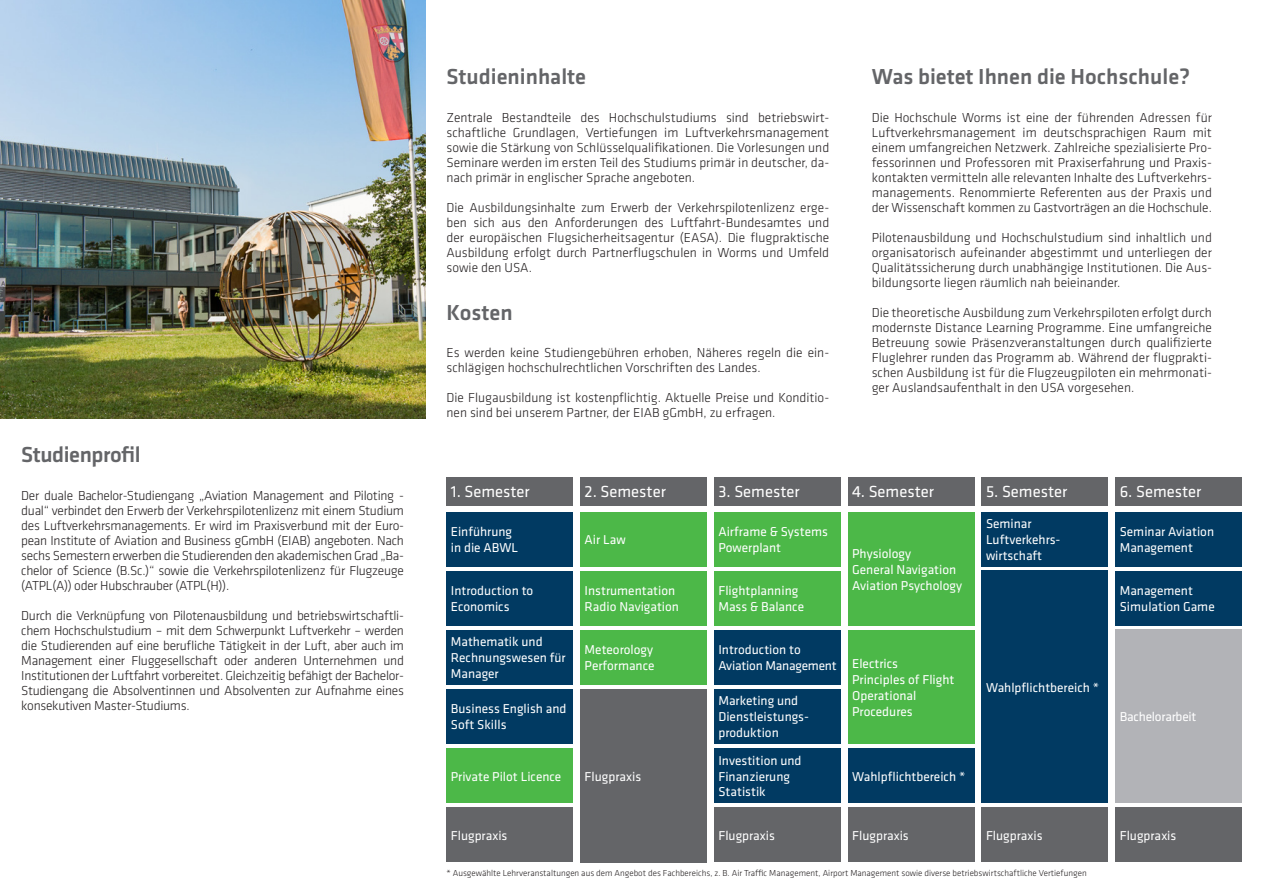
<style>
.page{position:relative;width:1263px;height:893px;background:#fff}
.page>*{position:absolute;margin:0;border:0;box-sizing:border-box;transform-origin:0 0}
.t1{font:500 22.5px "Klavika";color:#646568}
.t2{font:500 22.5px "Klavika";letter-spacing:-.02em;color:#646568}
.t3{font:16.65px "Klavika";color:#fff}
.t4{font:300 13.5px/15px "Klavika";color:#231f20;text-align:justify}
.t5{font:13.35px/16px "Klavika";color:#fff}
.t6{font:300 9px "Klavika";color:#231f20}
</style>
<div class="page">
<div style="left:446px;top:477px;width:127px;height:28px;background:#646568"></div>
<div style="left:580px;top:477px;width:127px;height:28px;background:#646568"></div>
<div style="left:714px;top:477px;width:126px;height:28px;background:#646568"></div>
<div style="left:446px;top:512px;width:127px;height:54px;background:#013a62"></div>
<div style="left:714px;top:512px;width:126px;height:54px;background:#4cb848"></div>
<div style="left:1115px;top:512px;width:127px;height:54px;background:#013a62"></div>
<div style="left:982px;top:512px;width:126px;height:54px;background:#013a62"></div>
<div style="left:848px;top:512px;width:126px;height:114px;background:#4cb848"></div>
<div style="left:446px;top:571px;width:127px;height:55px;background:#013a62"></div>
<div style="left:714px;top:571px;width:126px;height:55px;background:#4cb848"></div>
<div style="left:1115px;top:571px;width:127px;height:55px;background:#013a62"></div>
<div style="left:446px;top:630px;width:127px;height:55px;background:#013a62"></div>
<div style="left:714px;top:630px;width:126px;height:55px;background:#013a62"></div>
<div style="left:1115px;top:630px;width:127px;height:173px;background:#b2b3b7"></div>
<div style="left:848px;top:477px;width:126px;height:28px;background:#646568"></div>
<div style="left:580px;top:689px;width:127px;height:173px;background:#646568"></div>
<div style="left:982px;top:477px;width:126px;height:28px;background:#646568"></div>
<div style="left:1115px;top:477px;width:127px;height:28px;background:#646568"></div>
<div style="left:446px;top:689px;width:127px;height:55px;background:#013a62"></div>
<div style="left:714px;top:689px;width:126px;height:55px;background:#013a62"></div>
<div style="left:848px;top:630px;width:126px;height:114px;background:#4cb848"></div>
<div style="left:446px;top:748px;width:127px;height:55px;background:#4cb848"></div>
<div style="left:714px;top:748px;width:126px;height:55px;background:#013a62"></div>
<div style="left:982px;top:571px;width:126px;height:232px;background:#013a62"></div>
<div style="left:848px;top:748px;width:126px;height:55px;background:#013a62"></div>
<div style="left:446px;top:807px;width:127px;height:55px;background:#646568"></div>
<div style="left:714px;top:807px;width:126px;height:55px;background:#646568"></div>
<div style="left:1115px;top:807px;width:127px;height:55px;background:#646568"></div>
<div style="left:982px;top:807px;width:126px;height:55px;background:#646568"></div>
<div style="left:848px;top:807px;width:126px;height:55px;background:#646568"></div>
<div style="left:580px;top:512px;width:127px;height:54px;background:#4cb848"></div>
<div style="left:580px;top:571px;width:127px;height:55px;background:#4cb848"></div>
<div style="left:580px;top:630px;width:127px;height:55px;background:#4cb848"></div>
<img style="left:0;top:0;width:425px;height:418px">
<p class="t2" style="left:21px;top:440px;width:121px">Studienprofil</p>
<p class="t4" style="left:21px;top:488px;width:384px">Der duale Bachelor-Studiengang „Aviation Management and Piloting - dual“ verbindet den Erwerb der Verkehrspilotenlizenz mit einem Studium des Luftverkehrsmanagements. Er wird im Praxisverbund mit der Euro&shy;pean Institute of Aviation and Business gGmbH (EIAB) angeboten. Nach sechs Semestern erwerben die Studierenden den akademischen Grad „Ba&shy;chelor of Science (B.Sc.)“ sowie die Verkehrspilotenlizenz für Flugzeuge (ATPL(A)) oder Hubschrauber (ATPL(H)).</p>
<p class="t4" style="left:21px;top:608px;width:384px">Durch die Verknüpfung von Pilotenausbildung und betriebswirtschaftli&shy;chem Hochschulstudium – mit dem Schwerpunkt Luftverkehr – werden die Studierenden auf eine berufliche Tätigkeit in der Luft, aber auch im Management einer Fluggesellschaft oder anderen Unternehmen und Institutionen der Luftfahrt vorbereitet. Gleichzeitig befähigt der Bachelor-Studiengang die Absolventinnen und Absolventen zur Aufnahme eines konsekutiven Master-Studiums.</p>
<p class="t1" style="left:446px;top:62px;width:141px">Studieninhalte</p>
<p class="t4" style="left:446px;top:110px;width:384px">Zentrale Bestandteile des Hochschulstudiums sind betriebswirt&shy;schaftliche Grundlagen, Vertiefungen im Luftverkehrsmanagement sowie die Stärkung von Schlüsselqualifikationen. Die Vorlesungen und Seminare werden im ersten Teil des Studiums primär in deutscher, da&shy;nach primär in englischer Sprache angeboten.</p>
<p class="t4" style="left:446px;top:200px;width:384px">Die Ausbildungsinhalte zum Erwerb der Verkehrspilotenlizenz erge&shy;ben sich aus den Anforderungen des Luftfahrt-Bundesamtes und der europäischen Flugsicherheitsagentur (EASA). Die flugpraktische Ausbildung erfolgt durch Partnerflugschulen in Worms und Umfeld sowie den USA.</p>
<p class="t1" style="left:446px;top:297px;width:68px">Kosten</p>
<p class="t4" style="left:446px;top:345px;width:384px">Es werden keine Studiengebühren erhoben, Näheres regeln die ein&shy;schlägigen hochschulrechtlichen Vorschriften des Landes.</p>
<p class="t4" style="left:446px;top:390px;width:384px">Die Flugausbildung ist kostenpflichtig. Aktuelle Preise und Konditio&shy;nen sind bei unserem Partner, der EIAB gGmbH, zu erfragen.</p>
<p class="t1" style="left:872px;top:62px;width:320px">Was bietet Ihnen die Hochschule?</p>
<p class="t4" style="left:872px;top:110px;width:342px">Die Hochschule Worms ist eine der führenden Adressen für Luftverkehrsmanagement im deutschsprachigen Raum mit einem umfangreichen Netzwerk. Zahlreiche spezialisierte Pro&shy;fessorinnen und Professoren mit Praxiserfahrung und Praxis&shy;kontakten vermitteln alle relevanten Inhalte des Luftverkehrs&shy;managements. Renommierte Referenten aus der Praxis und der Wissenschaft kommen zu Gastvorträgen an die Hochschule.</p>
<p class="t4" style="left:872px;top:230px;width:342px">Pilotenausbildung und Hochschulstudium sind inhaltlich und organisatorisch aufeinander abgestimmt und unterliegen der Qualitätssicherung durch unabhängige Institutionen. Die Aus&shy;bildungsorte liegen räumlich nah beieinander.</p>
<p class="t4" style="left:872px;top:305px;width:342px">Die theoretische Ausbildung zum Verkehrspiloten erfolgt durch modernste Distance Learning Programme. Eine umfangreiche Betreuung sowie Präsenzveranstaltungen durch qualifizierte Fluglehrer runden das Programm ab. Während der flugprakti&shy;schen Ausbildung ist für die Flugzeugpiloten ein mehrmonati&shy;ger Auslandsaufenthalt in den USA vorgesehen.</p>
<p class="t3" style="left:451px;top:481px;width:80px">1. Semester</p>
<p class="t3" style="left:585px;top:481px;width:83px">2. Semester</p>
<p class="t3" style="left:718px;top:481px;width:83px">3. Semester</p>
<p class="t5" style="left:451px;top:523px;width:63px">Einführung</p>
<p class="t5" style="left:451px;top:539px;width:69px">in die ABWL</p>
<p class="t5" style="left:718px;top:523px;width:111px">Airframe &amp; Systems</p>
<p class="t5" style="left:718px;top:539px;width:64px">Powerplant</p>
<p class="t5" style="left:585px;top:531px;width:43px">Air Law</p>
<p class="t5" style="left:451px;top:582px;width:84px">Introduction to<br>Economics</p>
<p class="t5" style="left:718px;top:582px;width:81px">Flightplanning</p>
<p class="t5" style="left:585px;top:582px;width:92px">Instrumentation</p>
<p class="t5" style="left:585px;top:598px;width:96px">Radio Navigation</p>
<p class="t5" style="left:585px;top:641px;width:70px">Meteorology</p>
<p class="t5" style="left:585px;top:657px;width:71px">Performance</p>
<p class="t5" style="left:718px;top:598px;width:87px">Mass &amp; Balance</p>
<p class="t5" style="left:451px;top:633px;width:116px">Mathematik und<br>Rechnungswesen für<br>Manager</p>
<p class="t5" style="left:718px;top:641px;width:120px">Introduction to<br>Aviation Management</p>
<p class="t5" style="left:451px;top:701px;width:117px">Business English and<br>Soft Skills</p>
<p class="t5" style="left:718px;top:693px;width:92px">Marketing und<br>Dienstleistungs&shy;produktion</p>
<p class="t5" style="left:451px;top:768px;width:112px">Private Pilot Licence</p>
<p class="t5" style="left:585px;top:768px;width:58px">Flugpraxis</p>
<p class="t5" style="left:718px;top:752px;width:85px">Investition und<br>Finanzierung</p>
<p class="t5" style="left:718px;top:784px;width:49px">Statistik</p>
<p class="t3" style="left:852px;top:481px;width:83px">4. Semester</p>
<p class="t3" style="left:986px;top:481px;width:83px">5. Semester</p>
<p class="t3" style="left:1120px;top:481px;width:83px">6. Semester</p>
<p class="t5" style="left:986px;top:515px;width:76px">Seminar<br>Luftverkehrs-</p>
<p class="t5" style="left:852px;top:545px;width:61px">Physiology</p>
<p class="t5" style="left:986px;top:547px;width:58px">wirtschaft</p>
<p class="t5" style="left:852px;top:561px;width:106px">General Navigation</p>
<p class="t5" style="left:852px;top:577px;width:111px">Aviation Psychology</p>
<p class="t5" style="left:852px;top:655px;width:47px">Electrics</p>
<p class="t5" style="left:852px;top:671px;width:104px">Principles of Flight</p>
<p class="t5" style="left:852px;top:687px;width:66px">Operational<br>Procedures</p>
<p class="t5" style="left:986px;top:679px;width:115px">Wahlpflichtbereich *</p>
<p class="t5" style="left:852px;top:768px;width:115px">Wahlpflichtbereich *</p>
<p class="t5" style="left:1120px;top:523px;width:96px">Seminar Aviation<br>Management</p>
<p class="t5" style="left:1120px;top:582px;width:96px">Management<br>Simulation Game</p>
<p class="t5" style="left:1120px;top:708px;width:78px">Bachelorarbeit</p>
<p class="t5" style="left:451px;top:827px;width:58px">Flugpraxis</p>
<p class="t5" style="left:718px;top:827px;width:58px">Flugpraxis</p>
<p class="t5" style="left:852px;top:827px;width:58px">Flugpraxis</p>
<p class="t5" style="left:986px;top:827px;width:58px">Flugpraxis</p>
<p class="t5" style="left:1120px;top:827px;width:58px">Flugpraxis</p>
<p class="t6" style="left:446px;top:868px;width:642px">* Ausgewählte Lehrveranstaltungen aus dem Angebot des Fachbereichs, z. B. Air Traffic Management, Airport Management sowie diverse betriebswirtschaftliche Vertiefungen</p>
</div>
